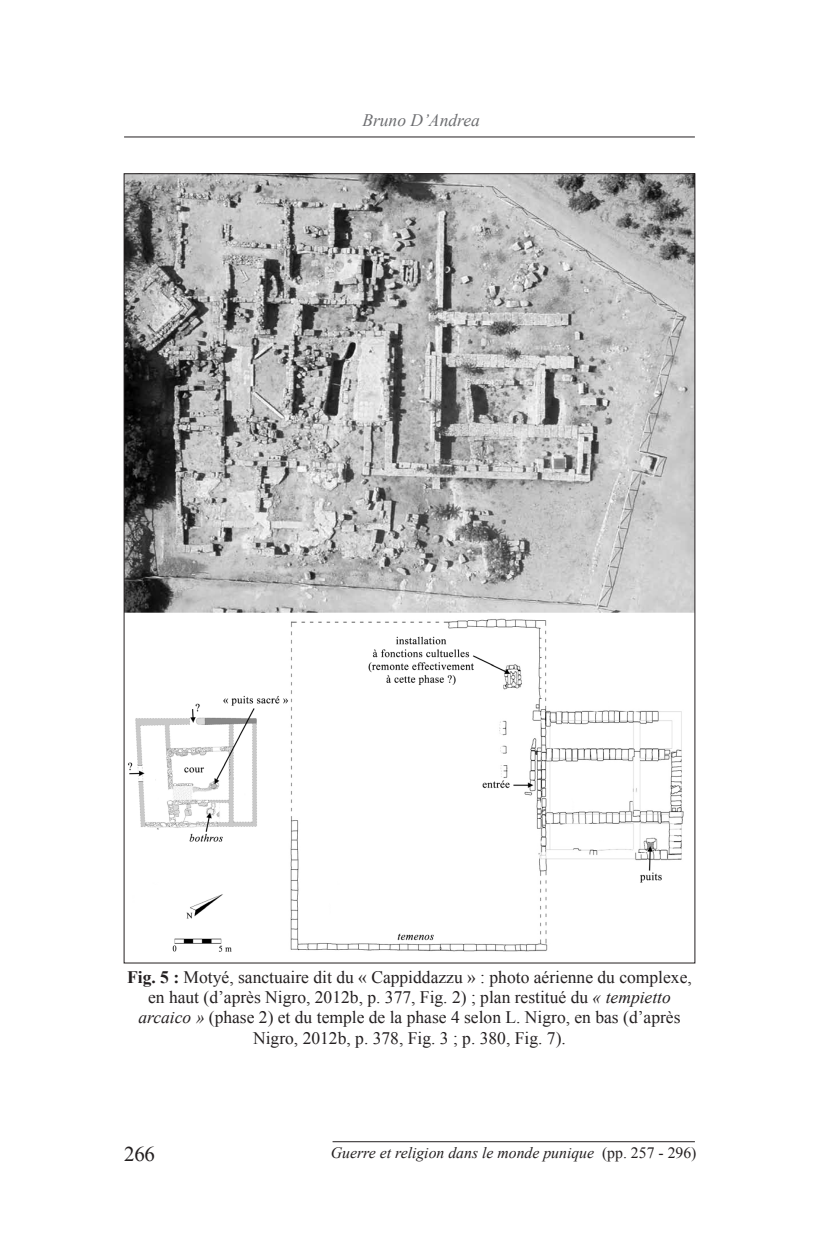
<style>
.page{position:relative;width:819px;height:1241px;background:#fff}
.page>*{position:absolute;margin:0;border:0;box-sizing:border-box;transform-origin:0 0}
.t1{font:21px "Times New Roman";color:#231f20}
.t2{font:17.5px/20.1px "Times New Roman";color:#231f20;text-align:center}
.t3{font:italic 17.5px "Times New Roman";color:#6c6d70}
.t4{font:italic 15.75px "Times New Roman";color:#231f20}
.s1{font-weight:700}
.s2{font-style:italic}
.s3{font-style:normal}
</style>
<div class="page">
<hr style="left:124px;top:136px;width:570px;height:1px;background:#231f20">
<hr style="left:332px;top:1141px;width:362px;height:1px;background:#231f20">
<img style="left:126px;top:175px;width:567px;height:777px">
<p class="t3" style="left:362px;top:108px;width:119px">Bruno D’Andrea</p>
<p class="t2" style="left:127px;top:966px;width:566px"><span class="s1">Fig. 5</span> <span class="s1">:</span> Motyé, sanctuaire dit du « Cappiddazzu » : photo aérienne du complexe, en haut (d’après Nigro, 2012b, p. 377, Fig. 2) ; plan restitué du <span class="s2">« tempietto arcaico »</span> (phase 2) et du temple de la phase 4 selon L. Nigro, en bas (d’après Nigro, 2012b, p. 378, Fig. 3 ; p. 380, Fig. 7).</p>
<p class="t1" style="left:124px;top:1139px;width:32px">266</p>
<p class="t4" style="left:331px;top:1141px;width:367px">Guerre et religion dans le monde punique <span class="s3">(pp. 257 - 296)</span></p>
</div>
